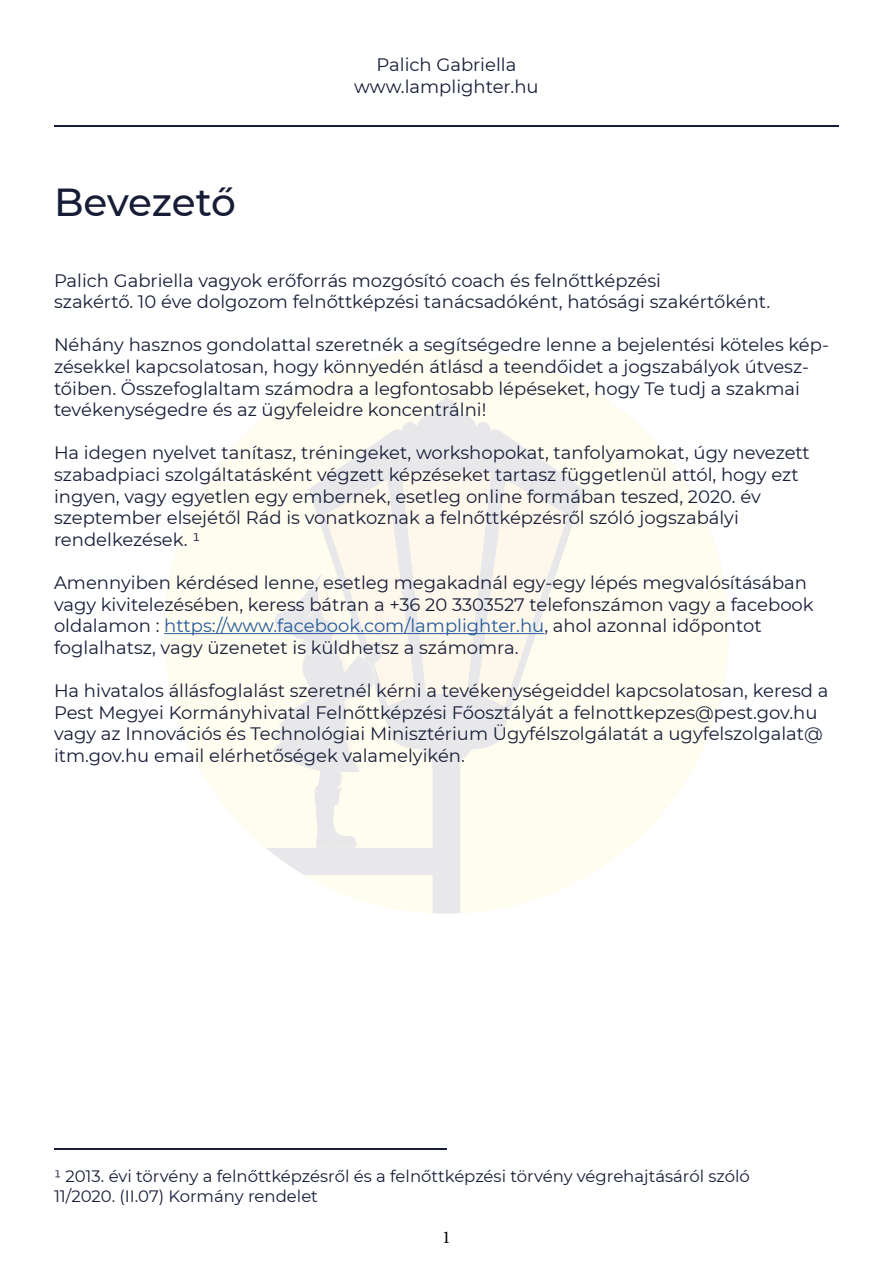
<style>
.page{position:relative;width:893px;height:1263px;background:#fff}
.page>*{position:absolute;margin:0;border:0;box-sizing:border-box;transform-origin:0 0}
.t1{font:500 39px "Montserrat";letter-spacing:-.01em;color:#171d37}
.t2{font:18px/21.6px "Montserrat";color:#171d37}
.t3{font:18px "Minion Pro";color:#000}
.t4{font:16.5px/19.8px "Montserrat";color:#171d37}
.s1{color:#275b9b}
</style>
<div class="page">
<hr style="left:54px;top:125px;width:785px;height:1px;background:#171d37">
<svg style="left:164px;top:349px;width:565px;height:564px;fill:#fefdef"></svg>
<svg style="left:304px;top:875px;width:129px;height:38px"></svg>
<svg style="left:271px;top:472px;width:297px;height:376px"></svg>
<hr style="left:164px;top:633px;width:380px;height:1px;background:#275b9b">
<hr style="left:54px;top:1149px;width:392px;height:1px;background:#171d37">
<h1 class="t1" style="left:54px;top:175px;width:183px">Bevezető</h1>
<p class="t2" style="left:354px;top:54px;width:186px;text-align:center">Palich Gabriella www.lamplighter.hu</p>
<p class="t2" style="left:54px;top:269px;width:718px">Palich Gabriella vagyok erőforrás mozgósító coach és felnőttképzési<br>szakértő. 10 éve dolgozom felnőttképzési tanácsadóként, hatósági szakértőként.</p>
<p class="t2" style="left:54px;top:334px;width:777px">Néhány hasznos gondolattal szeretnék a segítségedre lenne a bejelentési köteles kép&shy;zésekkel kapcsolatosan, hogy könnyedén átlásd a teendőidet a jogszabályok útvesz&shy;tőiben. Összefoglaltam számodra a legfontosabb lépéseket, hogy Te tudj a szakmai tevékenységedre és az ügyfeleidre koncentrálni!</p>
<p class="t2" style="left:54px;top:442px;width:757px">Ha idegen nyelvet tanítasz, tréningeket, workshopokat, tanfolyamokat, úgy nevezett szabadpiaci szolgáltatásként végzett képzéseket tartasz függetlenül attól, hogy ezt ingyen, vagy egyetlen egy embernek, esetleg online formában teszed, 2020. év szeptember elsejétől Rád is vonatkoznak a felnőttképzésről szóló jogszabályi rendelkezések. 1</p>
<p class="t2" style="left:54px;top:571px;width:761px">Amennyiben kérdésed lenne, esetleg megakadnál egy-egy lépés megvalósításában vagy kivitelezésében, keress bátran a +36 20 3303527 telefonszámon vagy a facebook oldalamon : <span class="s1">https://www.facebook.com/lamplighter.hu</span>, ahol azonnal időpontot foglalhatsz, vagy üzenetet is küldhetsz a számomra.</p>
<p class="t2" style="left:54px;top:679px;width:776px">Ha hivatalos állásfoglalást szeretnél kérni a tevékenységeiddel kapcsolatosan, keresd a Pest Megyei Kormányhivatal Felnőttképzési Főosztályát a felnottkepzes@pest.gov.hu vagy az Innovációs és Technológiai Minisztérium Ügyfélszolgálatát a ugyfelszolgalat@ itm.gov.hu email elérhetőségek valamelyikén.</p>
<p class="t4" style="left:54px;top:1166px;width:697px">1 2013. évi törvény a felnőttképzésről és a felnőttképzési törvény végrehajtásáról szóló<br>11/2020. (II.07) Kormány rendelet</p>
<p class="t3" style="left:442px;top:1225px;width:10px">1</p>
</div>
